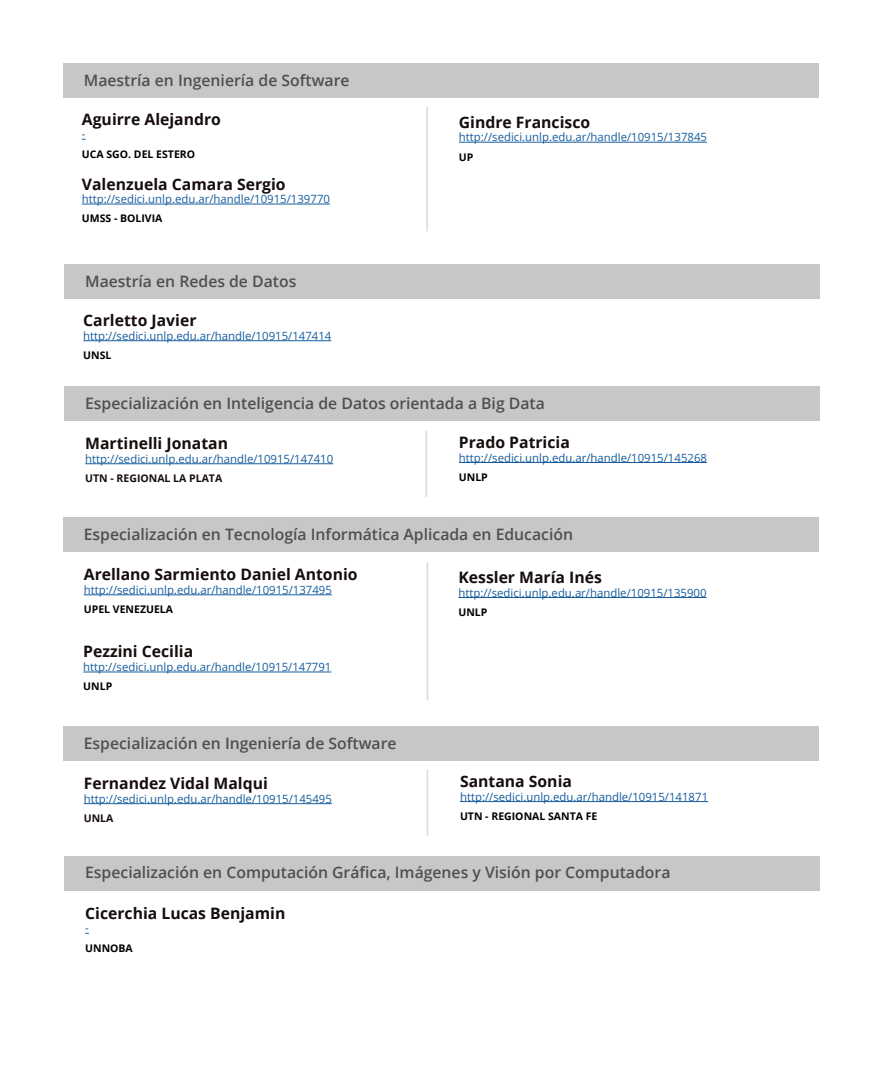
<style>
.page{position:relative;width:883px;height:1067px;background:#fff}
.page>*{position:absolute;margin:0;border:0;box-sizing:border-box;transform-origin:0 0}
.t1{font:600 15.75px "Open Sans";color:#4e4f50}
.t2{font:700 15.75px "Open Sans";color:#160d0c}
.t3{font:11.38px "Open Sans";color:#175d9e}
.t4{font:700 10.5px "Open Sans";color:#000}
.t5{font:700 10.5px "Open Sans";color:#160d0c}
</style>
<div class="page">
<hr style="left:83px;top:340px;width:248px;height:1px;background:#175d9e">
<div style="left:64px;top:264px;width:756px;height:35px;background:#c6c7c7"></div>
<hr style="left:82px;top:204px;width:248px;height:1px;background:#175d9e">
<hr style="left:459px;top:142px;width:248px;height:1px;background:#175d9e">
<hr style="left:459px;top:462px;width:248px;height:1px;background:#175d9e">
<hr style="left:460px;top:801px;width:248px;height:1px;background:#175d9e">
<hr style="left:426px;top:107px;width:2px;height:124px;background:#4e4f50">
<hr style="left:425px;top:430px;width:2px;height:67px;background:#4e4f50">
<hr style="left:427px;top:769px;width:1px;height:67px;background:#4e4f50">
<div style="left:63px;top:63px;width:756px;height:35px;background:#c6c7c7"></div>
<hr style="left:85px;top:463px;width:248px;height:1px;background:#175d9e">
<div style="left:64px;top:386px;width:756px;height:35px;background:#c6c7c7"></div>
<hr style="left:84px;top:594px;width:248px;height:1px;background:#175d9e">
<hr style="left:83px;top:671px;width:248px;height:1px;background:#175d9e">
<div style="left:63px;top:517px;width:756px;height:35px;background:#c6c7c7"></div>
<hr style="left:458px;top:597px;width:249px;height:1px;background:#175d9e">
<hr style="left:427px;top:562px;width:1px;height:138px;background:#4e4f50">
<hr style="left:84px;top:803px;width:248px;height:1px;background:#175d9e">
<div style="left:63px;top:726px;width:756px;height:35px;background:#c6c7c7"></div>
<div style="left:64px;top:856px;width:756px;height:34px;background:#c6c7c7"></div>
<h1 class="t1" style="left:84px;top:69px;width:267px">Maestría en Ingeniería de Software</h1>
<h1 class="t2" style="left:82px;top:108px;width:141px">Aguirre Alejandro</h1>
<p class="t3" style="left:82px;top:126px;width:5px">-</p>
<p class="t4" style="left:82px;top:146px;width:115px">UCA SGO. DEL ESTERO</p>
<h1 class="t2" style="left:82px;top:173px;width:205px">Valenzuela Camara Sergio</h1>
<p class="t3" style="left:82px;top:191px;width:250px">http://sedici.unlp.edu.ar/handle/10915/139770</p>
<p class="t4" style="left:82px;top:211px;width:82px">UMSS - BOLIVIA</p>
<h1 class="t1" style="left:85px;top:270px;width:213px">Maestría en Redes de Datos</h1>
<h1 class="t2" style="left:83px;top:309px;width:115px">Carletto Javier</h1>
<p class="t3" style="left:83px;top:328px;width:250px">http://sedici.unlp.edu.ar/handle/10915/147414</p>
<p class="t4" style="left:83px;top:348px;width:30px">UNSL</p>
<h1 class="t2" style="left:459px;top:111px;width:133px">Gindre Francisco</h1>
<p class="t3" style="left:459px;top:129px;width:250px">http://sedici.unlp.edu.ar/handle/10915/137845</p>
<p class="t4" style="left:459px;top:149px;width:16px">UP</p>
<h1 class="t1" style="left:85px;top:392px;width:461px">Especialización en Inteligencia de Datos orientada a Big Data</h1>
<h1 class="t2" style="left:85px;top:432px;width:144px">Martinelli Jonatan</h1>
<p class="t3" style="left:85px;top:451px;width:250px">http://sedici.unlp.edu.ar/handle/10915/147410</p>
<p class="t5" style="left:85px;top:471px;width:139px">UTN - REGIONAL LA PLATA</p>
<h1 class="t2" style="left:459px;top:431px;width:112px">Prado Patricia</h1>
<p class="t3" style="left:459px;top:450px;width:250px">http://sedici.unlp.edu.ar/handle/10915/145268</p>
<p class="t4" style="left:459px;top:469px;width:31px">UNLP</p>
<h1 class="t1" style="left:84px;top:523px;width:491px">Especialización en Tecnología Informática Aplicada en Educación</h1>
<h1 class="t2" style="left:458px;top:566px;width:145px">Kessler María Inés</h1>
<p class="t3" style="left:458px;top:584px;width:250px">http://sedici.unlp.edu.ar/handle/10915/135900</p>
<p class="t4" style="left:458px;top:604px;width:31px">UNLP</p>
<h1 class="t2" style="left:84px;top:563px;width:275px">Arellano Sarmiento Daniel Antonio</h1>
<p class="t3" style="left:84px;top:582px;width:250px">http://sedici.unlp.edu.ar/handle/10915/137495</p>
<p class="t4" style="left:84px;top:602px;width:91px">UPEL VENEZUELA</p>
<h1 class="t2" style="left:83px;top:640px;width:111px">Pezzini Cecilia</h1>
<p class="t3" style="left:83px;top:659px;width:250px">http://sedici.unlp.edu.ar/handle/10915/147791</p>
<p class="t4" style="left:83px;top:679px;width:31px">UNLP</p>
<h1 class="t1" style="left:84px;top:732px;width:314px">Especialización en Ingeniería de Software</h1>
<h1 class="t2" style="left:84px;top:772px;width:186px">Fernandez Vidal Malqui</h1>
<p class="t3" style="left:84px;top:791px;width:250px">http://sedici.unlp.edu.ar/handle/10915/145495</p>
<p class="t5" style="left:84px;top:810px;width:31px">UNLA</p>
<h1 class="t2" style="left:460px;top:770px;width:113px">Santana Sonia</h1>
<p class="t3" style="left:460px;top:788px;width:250px">http://sedici.unlp.edu.ar/handle/10915/141871</p>
<p class="t4" style="left:460px;top:808px;width:139px">UTN - REGIONAL SANTA FE</p>
<h1 class="t1" style="left:85px;top:862px;width:587px">Especialización en Computación Gráfica, Imágenes y Visión por Computadora</h1>
<h1 class="t2" style="left:85px;top:902px;width:202px">Cicerchia Lucas Benjamin</h1>
<p class="t3" style="left:85px;top:920px;width:5px">-</p>
<p class="t4" style="left:85px;top:940px;width:49px">UNNOBA</p>
</div>
